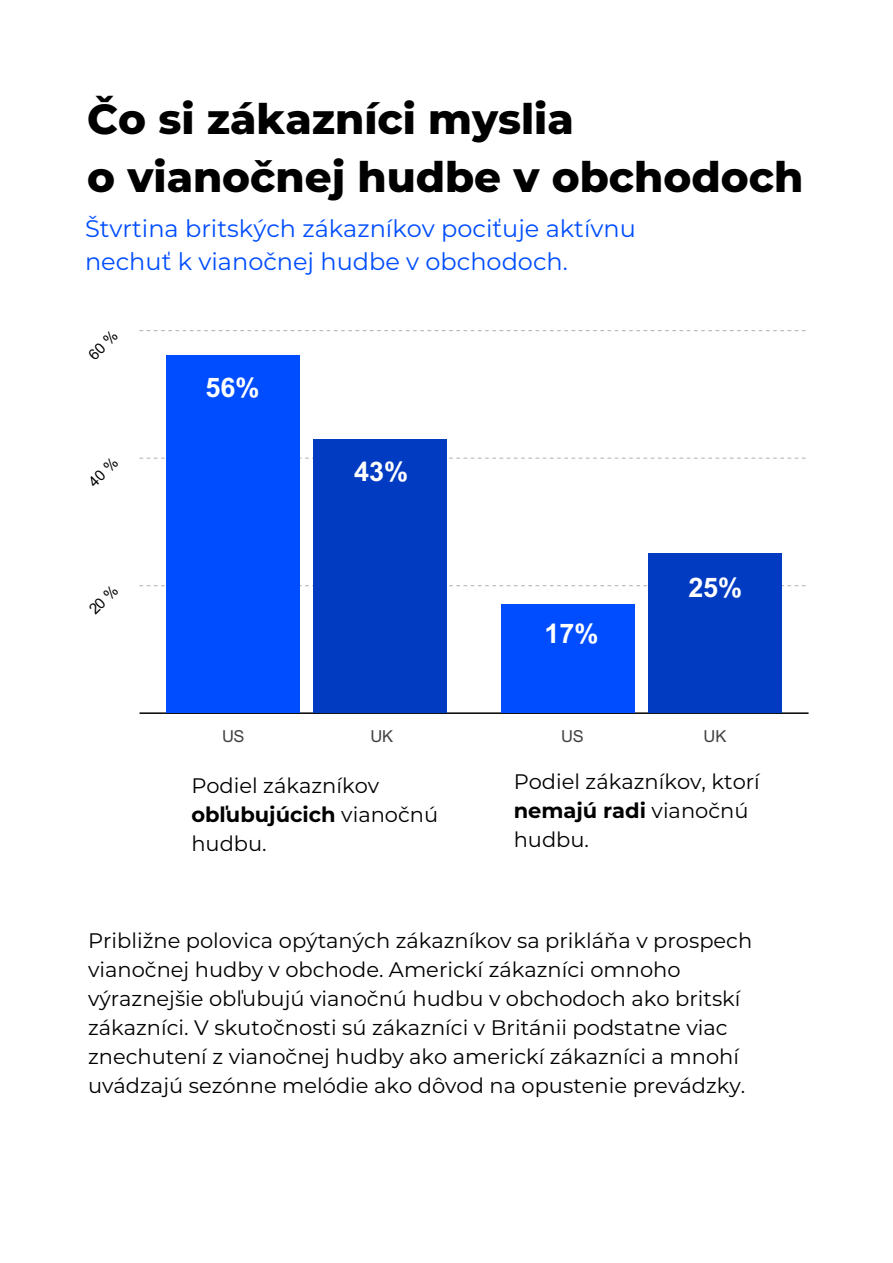
<style>
.page{position:relative;width:893px;height:1263px;background:#fff}
.page>*{position:absolute;margin:0;border:0;box-sizing:border-box;transform-origin:0 0}
.t1{font:800 42px/57.9px "Montserrat";color:#000}
.t2{font:700 27px "Arial";color:#fff}
.t3{font:24px/33.2px "Montserrat";color:#004dff}
.t4{font:21px/29px "Montserrat";color:#000}
.t5{font:16.5px "Arial";letter-spacing:-.015em;color:#404040}
.s1{font-weight:700}
</style>
<div class="page">
<svg style="left:139px;top:585px;width:667px;height:1px"></svg>
<svg style="left:139px;top:458px;width:667px;height:1px"></svg>
<svg style="left:139px;top:330px;width:667px;height:1px"></svg>
<hr style="left:140px;top:712px;width:668px;height:2px;background:#000">
<div style="left:313px;top:439px;width:134px;height:273px;background:#003bc2"></div>
<div style="left:648px;top:553px;width:133px;height:159px;background:#003bc2"></div>
<div style="left:166px;top:355px;width:134px;height:357px;background:#004dff"></div>
<div style="left:501px;top:604px;width:133px;height:108px;background:#004dff"></div>
<h1 class="t1" style="left:87px;top:90px;width:717px">Čo si zákazníci myslia<br>o vianočnej hudbe v obchodoch</h1>
<p class="t3" style="left:85px;top:212px;width:552px">Štvrtina britských zákazníkov pociťuje aktívnu nechuť k vianočnej hudbe v obchodoch.</p>
<p class="t2" style="left:205px;top:378px;width:56px">56%</p>
<p class="t2" style="left:354px;top:462px;width:56px">43%</p>
<p class="t2" style="left:544px;top:624px;width:56px">17%</p>
<p class="t2" style="left:688px;top:577px;width:55px">25%</p>
<p class="t5" style="left:222px;top:730px;width:24px">US</p>
<p class="t5" style="left:370px;top:730px;width:24px">UK</p>
<p class="t5" style="left:561px;top:730px;width:24px">US</p>
<p class="t5" style="left:703px;top:730px;width:24px">UK</p>
<p class="t4" style="left:191px;top:771px;width:248px">Podiel zákazníkov <span class="s1">obľubujúcich</span> vianočnú hudbu.</p>
<p class="t4" style="left:514px;top:767px;width:248px">Podiel zákazníkov, ktorí <span class="s1">nemajú radi</span> vianočnú hudbu.</p>
<p class="t4" style="left:88px;top:926px;width:666px">Približne polovica opýtaných zákazníkov sa prikláňa v prospech vianočnej hudby v obchode. Americkí zákazníci omnoho výraznejšie obľubujú vianočnú hudbu v obchodoch ako britskí zákazníci. V skutočnosti sú zákazníci v Británii podstatne viac znechutení z vianočnej hudby ako americkí zákazníci a mnohí uvádzajú sezónne melódie ako dôvod na opustenie prevádzky.</p>
</div>
